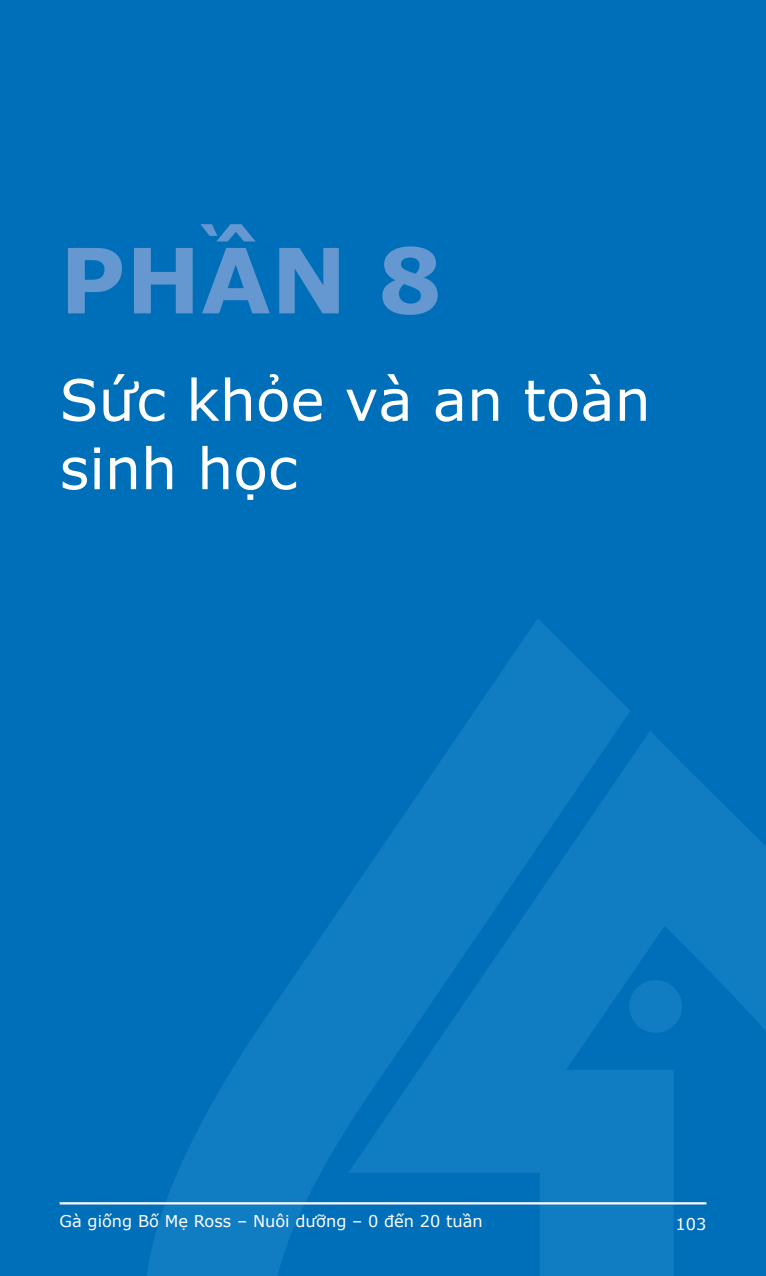
<style>
.page{position:relative;width:766px;height:1276px;background:#fff}
.page>*{position:absolute;margin:0;border:0;box-sizing:border-box;transform-origin:0 0}
.Section-Number{font:700 90px "Verdana";color:#6597d0}
.Section-Title{font:57px/68.4px "Verdana";color:#fff}
.t1{font:16.2px "Verdana";color:#fff}
</style>
<div class="page">
<div style="left:0;top:0;width:765px;height:1276px;background:#006fba"></div>
<svg style="left:144px;top:619px;width:621px;height:657px"></svg>
<div style="left:629px;top:980px;width:52px;height:53px;background:#107cc1;border-radius:50%"></div>
<hr style="left:60px;top:1202px;width:646px;height:2px;background:#fff">
<p class="Section-Number" style="left:60px;top:217px;width:384px">PHẦN 8</p>
<p class="Section-Title" style="left:60px;top:365px;width:592px">Sức khỏe và an toàn sinh học</p>
<p class="t1" style="left:60px;top:1210px;width:424px">Gà giống Bố Mẹ Ross – Nuôi dưỡng – 0 đến 20 tuần</p>
<p class="t1" style="left:675px;top:1213px;width:32px">103</p>
</div>
